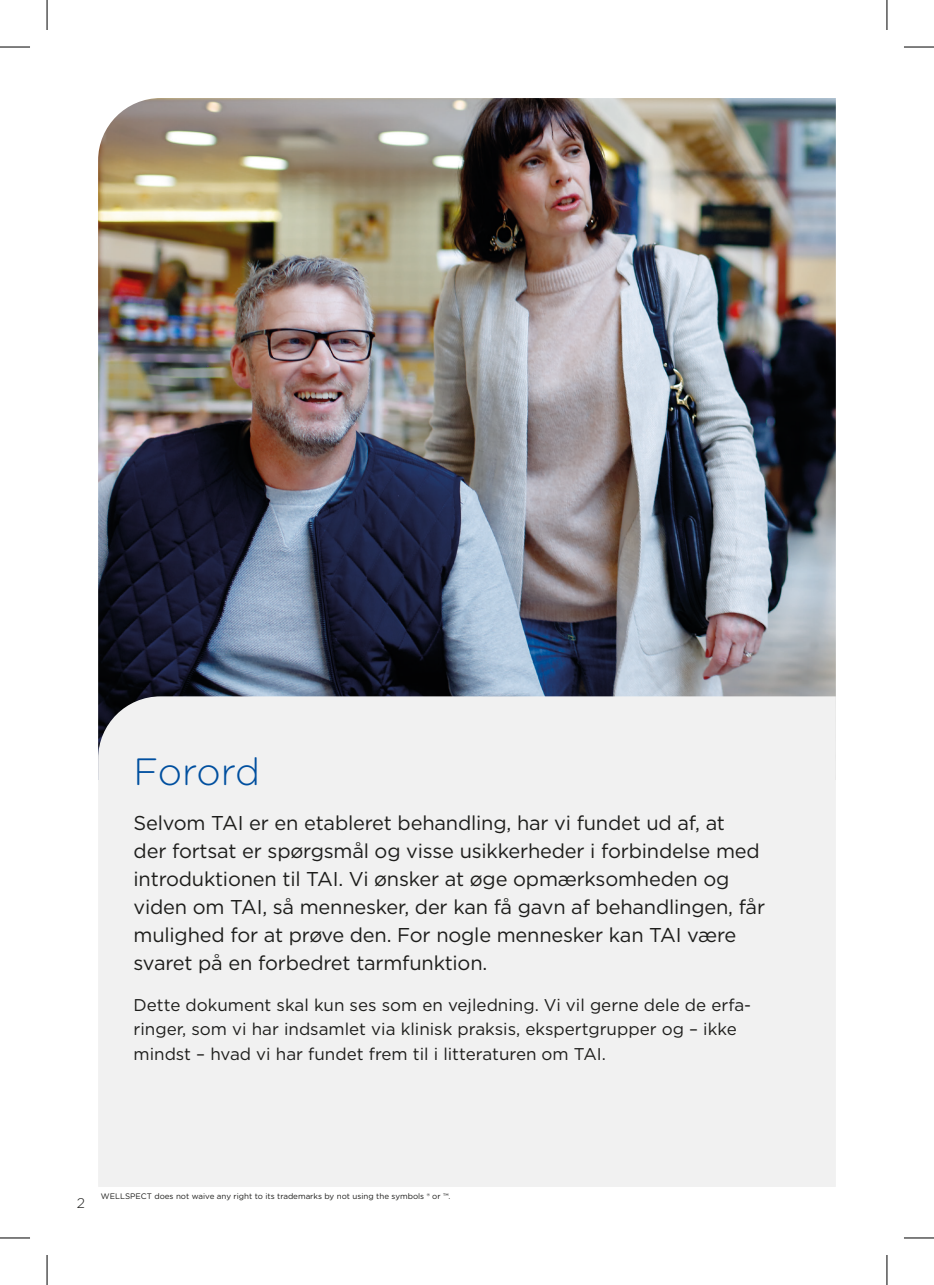
<style>
.page{position:relative;width:934px;height:1285px;background:#fff}
.page>*{position:absolute;margin:0;border:0;box-sizing:border-box;transform-origin:0 0}
.t1{font:300 38px "Gotham Rounded";letter-spacing:-.015em;color:#004f9f}
.t2{font:20px/28px "Gotham";letter-spacing:-.01em;color:#1d1d1b}
.t3{font:17px/24px "Gotham";color:#1d1d1b}
.t4{font:300 14px "Gotham Rounded";color:#1d1d1b}
.t5{font:8px "Gotham Rounded";color:#1d1d1b}
</style>
<div class="page">
<img style="left:98px;top:98px;width:737px;height:598px">
<div style="left:98px;top:696px;width:737px;height:491px;background:#f1f1f1"></div>
<hr style="left:0;top:47px;width:30px;height:1px;background:#000">
<hr style="left:903px;top:47px;width:30px;height:1px;background:#000">
<hr style="left:0;top:1237px;width:30px;height:1px;background:#000">
<hr style="left:903px;top:1237px;width:30px;height:1px;background:#000">
<hr style="left:47px;top:0;width:1px;height:30px;background:#000">
<hr style="left:47px;top:1255px;width:1px;height:30px;background:#000">
<hr style="left:886px;top:0;width:1px;height:30px;background:#000">
<hr style="left:886px;top:1255px;width:1px;height:30px;background:#000">
<h1 class="t1" style="left:133px;top:746px;width:128px">Forord</h1>
<p class="t2" style="left:133px;top:809px;width:632px">Selvom TAI er en etableret behandling, har vi fundet ud af, at<br>der fortsat er spørgsmål og visse usikkerheder i forbindelse med introduktionen til TAI. Vi ønsker at øge opmærksomheden og viden om TAI, så mennesker, der kan få gavn af behandlingen, får mulighed for at prøve den. For nogle mennesker kan TAI være svaret på en forbedret tarmfunktion.</p>
<p class="t3" style="left:133px;top:993px;width:618px">Dette dokument skal kun ses som en vejledning. Vi vil gerne dele de erfa&shy;ringer, som vi har indsamlet via klinisk praksis, ekspertgrupper og – ikke mindst – hvad vi har fundet frem til i litteraturen om TAI.</p>
<p class="t4" style="left:77px;top:1193px;width:10px">2</p>
<p class="t5" style="left:101px;top:1190px;width:351px">WELLSPECT does not waive any right to its trademarks by not using the symbols ® or ™.</p>
</div>
